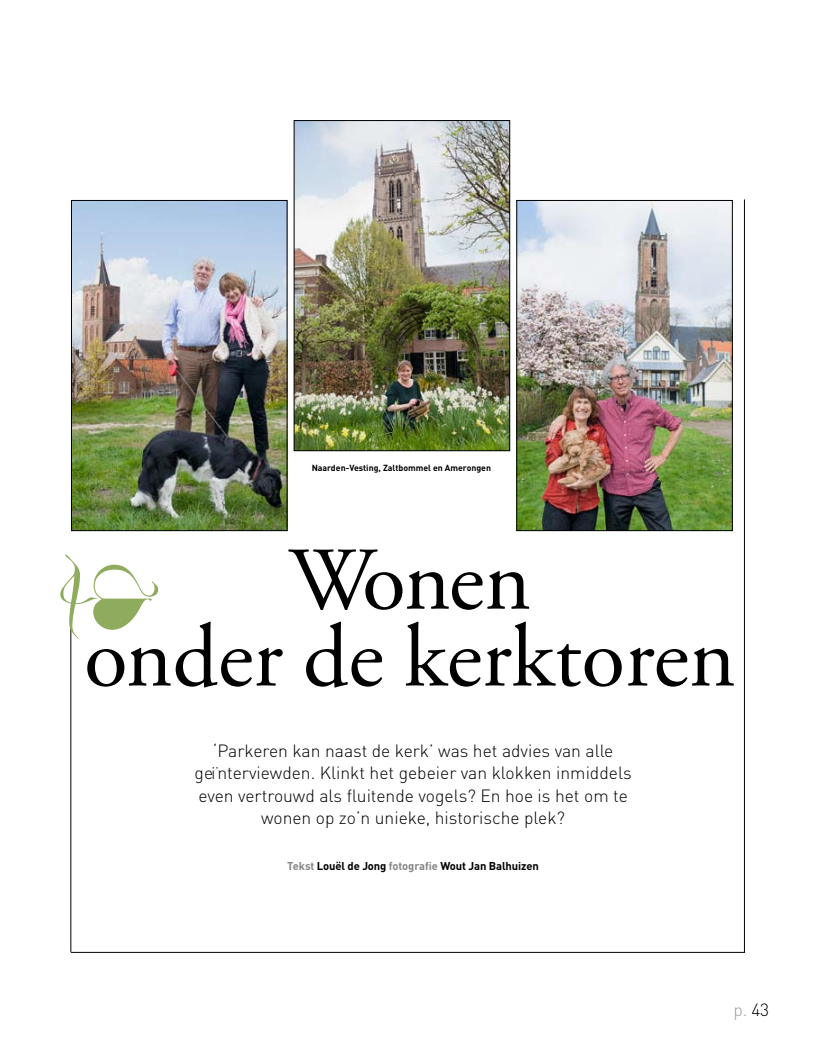
<style>
.page{position:relative;width:815px;height:1053px;background:#fff}
.page>*{position:absolute;margin:0;border:0;box-sizing:border-box;transform-origin:0 0}
.t1{font:89.25px/76.8px "Adobe Garamond";color:#000;text-align:center}
.t2{font:300 17.5px/22.5px "DIN";color:#000;text-align:center}
.t3{font:300 17.5px "DIN";color:#9c9c9c}
.t4{font:700 11.25px "DIN";letter-spacing:-.01em;color:#000}
.t5{font:700 8.75px "DIN";color:#000}
.s1{color:#868786}
.s2{color:#000}
</style>
<div class="page">
<hr style="left:71px;top:612px;width:1px;height:339px;background:#000">
<hr style="left:71px;top:952px;width:674px;height:1px;background:#000">
<img style="left:73px;top:202px;width:212px;height:327px">
<div style="left:71px;top:200px;width:216px;height:331px;border:1px solid #000"></div>
<img style="left:296px;top:122px;width:212px;height:327px">
<div style="left:294px;top:120px;width:216px;height:331px;border:1px solid #000"></div>
<img style="left:519px;top:202px;width:212px;height:327px">
<div style="left:517px;top:200px;width:216px;height:331px;border:1px solid #000"></div>
<hr style="left:744px;top:199px;width:1px;height:753px;background:#000">
<svg style="left:70px;top:612px;width:2px;height:26px"></svg>
<p class="t5" style="left:312px;top:461px;width:181px">Naarden-Vesting, Zaltbommel en Amerongen</p>
<h1 class="t1" style="left:84px;top:544px;width:653px">Wonen<br>onder de kerktoren</h1>
<p class="t2" style="left:195px;top:739px;width:439px">‘Parkeren kan naast de kerk’ was het advies van alle geïnterviewden. Klinkt het gebeier van klokken inmiddels even vertrouwd als fluitende vogels? En hoe is het om te wonen op zo’n unieke, historische plek?</p>
<p class="t4" style="left:287px;top:858px;width:253px"><span class="s1">Tekst</span> Louël de Jong <span class="s1">fotografie</span> Wout Jan Balhuizen</p>
<p class="t3" style="left:733px;top:998px;width:37px">p. <span class="s2">43</span></p>
</div>
